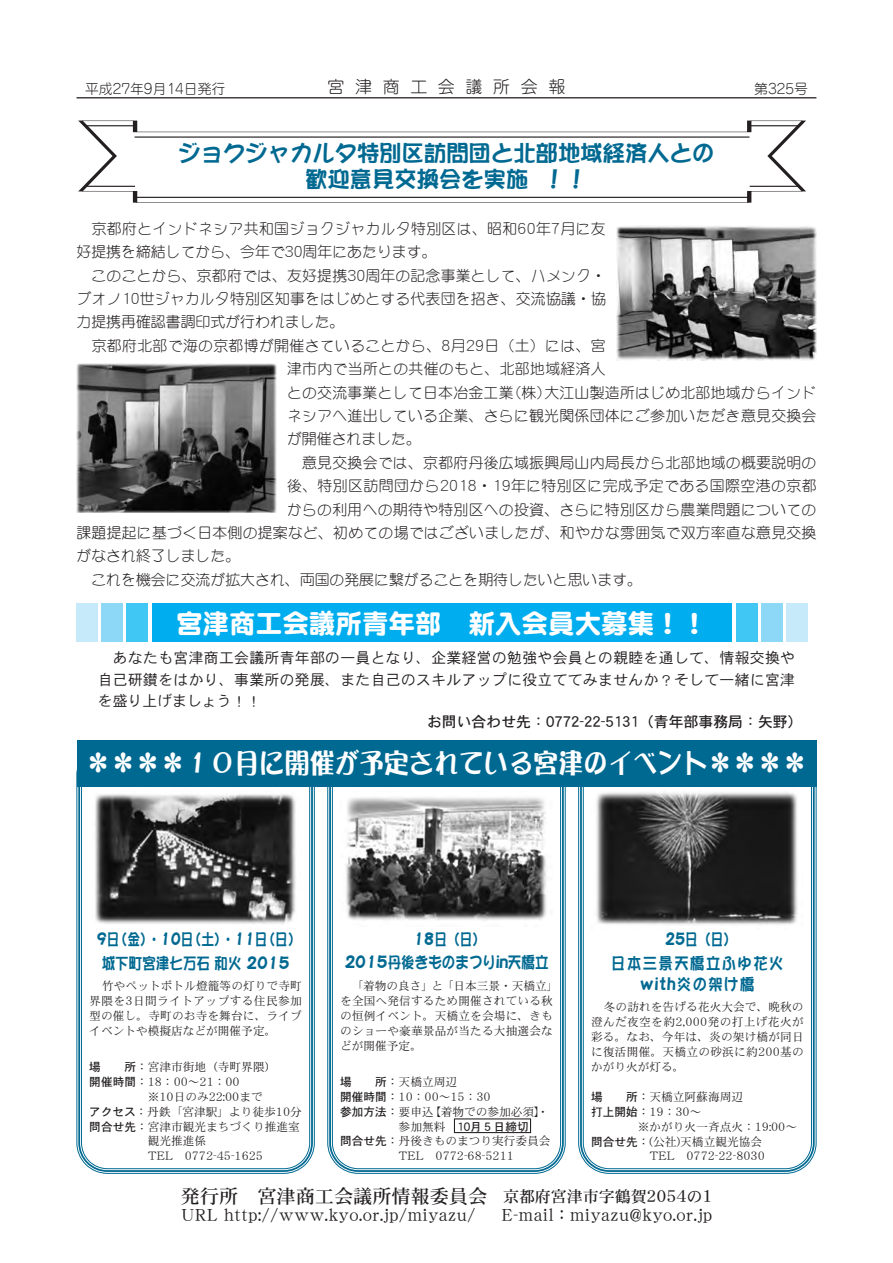
<style>
.page{position:relative;width:893px;height:1263px;background:#fff}
.page>*{position:absolute;margin:0;border:0;box-sizing:border-box;transform-origin:0 0}
.t1{font:27.6px "DFPPOP Corn CID W12";color:#fff;scale:.9 1}
.t2{font:600 26.55px "DFP Maru Gothic CID";color:#fff}
.t3{font:22.35px/25.5px "DFPPOP1 CID W9";color:#006991;text-align:center}
.t4{font:19.2px "DFPHS Mincho CID W5";color:#231f20}
.t5{font:300 16.95px "Jun 101";letter-spacing:.625em;color:#231f20}
.t6{font:16.35px "DFPHS Mincho CID W5";letter-spacing:.055em;color:#231f20;scale:.91 1}
.t7{font:15.9px/23.9px "DFPPOP1 CID W9";color:#006991;text-align:center;scale:.8 1}
.t8{font:15.9px/23.9px "DFPPOP1 CID W9";letter-spacing:.1em;color:#006991;text-align:center;scale:.8 1}
.t9{font:15.9px "DFPPOP1 CID W9";letter-spacing:.1em;color:#006991;scale:.9 1}
.t10{font:300 14.85px/23.4px "DFP Maru Gothic CID";letter-spacing:.015em;color:#231f20}
.t11{font:14.85px/21.3px "DFPHS Gothic CID W3";letter-spacing:.02em;color:#231f20;text-align:justify}
.t12{font:14.85px "DFPHS Gothic CID W5";color:#231f20}
.t13{font:300 13.8px "Jun 101";color:#231f20}
.t14{font:11.7px/15px "DFPHS Mincho CID W3";color:#231f20}
.t15{font:11.7px "DFPHS Gothic CID W5";color:#231f20}
.s1{font-family:"DFPHS Gothic CID W5"}
.s2{font-family:"DFPHS Mincho CID W3"}
.s3{font-size:15.9px}
</style>
<div class="page">
<svg style="left:77px;top:787px;width:237px;height:386px;background:#7db2c6"></svg>
<svg style="left:81px;top:787px;width:229px;height:382px"></svg>
<svg style="left:579px;top:787px;width:236px;height:386px;background:#7ab0c5"></svg>
<svg style="left:583px;top:787px;width:229px;height:382px"></svg>
<svg style="left:328px;top:787px;width:237px;height:386px;background:#7eb3c7"></svg>
<svg style="left:332px;top:787px;width:229px;height:382px"></svg>
<div style="left:77px;top:740px;width:739px;height:47px;background:#006991"></div>
<img style="left:617px;top:226px;width:199px;height:135px">
<img style="left:77px;top:364px;width:199px;height:149px">
<hr style="left:77px;top:97px;width:739px;height:1px;background:#231f20">
<img style="left:89px;top:789px;width:213px;height:140px">
<img style="left:340px;top:791px;width:213px;height:136px">
<img style="left:591px;top:789px;width:213px;height:140px">
<svg style="left:110px;top:120px;width:664px;height:83px"></svg>
<hr style="left:85px;top:124px;width:50px;height:3px;background:#231f20">
<hr style="left:86px;top:185px;width:49px;height:3px;background:#231f20">
<svg style="left:135px;top:135px;width:614px;height:4px"></svg>
<hr style="left:135px;top:196px;width:614px;height:3px;background:#231f20">
<hr style="left:750px;top:124px;width:49px;height:3px;background:#231f20">
<hr style="left:750px;top:185px;width:49px;height:3px;background:#231f20">
<div style="left:152px;top:604px;width:579px;height:38px;background:#00aeef"></div>
<div style="left:77px;top:604px;width:21px;height:38px;background:#c6eafa"></div>
<div style="left:102px;top:604px;width:21px;height:38px;background:#8dd7f7"></div>
<div style="left:127px;top:604px;width:21px;height:38px;background:#40c7f4"></div>
<div style="left:736px;top:604px;width:21px;height:38px;background:#40c7f4"></div>
<div style="left:762px;top:604px;width:21px;height:38px;background:#8dd7f7"></div>
<div style="left:787px;top:604px;width:21px;height:38px;background:#c6eafa"></div>
<div style="left:454px;top:1118px;width:77px;height:15px;border:1px solid #231f20"></div>
<p class="t13" style="left:85px;top:79px;width:142px">平成27年9月14日発行</p>
<p class="t5" style="left:327px;top:76px;width:240px">宮津商工会議所会報</p>
<p class="t13" style="left:754px;top:79px;width:55px">第325号</p>
<h3 class="t3" style="left:179px;top:140px;width:537px">ジョクジャカルタ特別区訪問団と北部地域経済人との歓迎意見交換会を実施 ！！</h3>
<p class="t10" style="left:77px;top:217px;width:531px;text-indent:15px">京都府とインドネシア共和国ジョクジャカルタ特別区は、昭和60年7月に友好提携を締結してから、今年で30周年にあたります。</p>
<p class="t10" style="left:77px;top:263px;width:531px;text-align:justify;text-indent:15px">このことから、京都府では、友好提携30周年の記念事業として、ハメンク・ブオノ10世ジャカルタ特別区知事をはじめとする代表団を招き、交流協議・協力提携再確認書調印式が行われました。</p>
<p class="t10" style="left:287px;top:334px;width:531px;text-indent:-195px">京都府北部で海の京都博が開催さていることから、8月29日（土）には、宮<br>津市内で当所との共催のもと、北部地域経済人<br>との交流事業として日本冶金工業（株）大江山製造所はじめ北部地域からインドネシアへ進出している企業、さらに観光関係団体にご参加いただき意見交換会が開催されました。</p>
<p class="t10" style="left:302px;top:450px;width:516px">意見交換会では、京都府丹後広域振興局山内局長から北部地域の概要説明の</p>
<p class="t10" style="left:287px;top:474px;width:531px">後、特別区訪問団から2018・19年に特別区に完成予定である国際空港の京都</p>
<p class="t10" style="left:287px;top:497px;width:531px">からの利用への期待や特別区への投資、さらに特別区から農業問題についての</p>
<p class="t10" style="left:77px;top:521px;width:741px">課題提起に基づく日本側の提案など、初めての場ではございましたが、和やかな雰囲気で双方率直な意見交換</p>
<p class="t10" style="left:77px;top:544px;width:165px">がなされ終了しました。</p>
<p class="t10" style="left:91px;top:567px;width:552px">これを機会に交流が拡大され、両国の発展に繋がることを期待したいと思います。</p>
<h2 class="t2" style="left:176px;top:609px;width:533px">宮津商工会議所青年部　新入会員大募集！！</h2>
<p class="t11" style="left:98px;top:647px;width:699px;text-indent:15px">あなたも宮津商工会議所青年部の一員となり、企業経営の勉強や会員との親睦を通して、情報交換や自己研鑚をはかり、事業所の発展、また自己のスキルアップに役立ててみませんか？そして一緒に宮津を盛り上げましょう！！</p>
<p class="t12" style="left:427px;top:714px;width:377px">お問い合わせ先：0772-22-5131（青年部事務局：矢野）</p>
<h1 class="t1" style="left:86px;top:748px;width:803px">＊＊＊＊１０月に開催が予定されている宮津のイベント＊＊＊＊</h1>
<p class="t7" style="left:97px;top:927px;width:256px">9日（金）・10日（土）・11日（日）城下町宮津七万石和火 2015</p>
<p class="t14" style="left:89px;top:978px;width:214px;text-align:justify;text-indent:13px">竹やペットボトル燈籠等の灯りで寺町界隈を3日間ライトアップする住民参加型の催し。寺町のお寺を舞台に、ライブイベントや模擬店などが開催予定。</p>
<p class="t15" style="left:89px;top:1060px;width:13px">場</p>
<p class="t14" style="left:124px;top:1059px;width:154px"><span class="s1">所：</span>宮津市街地（寺町界隈）</p>
<p class="t14" style="left:89px;top:1074px;width:152px"><span class="s1">開催時間：</span>18：00～21：00</p>
<p class="t14" style="left:148px;top:1089px;width:116px">※10日のみ22:00まで</p>
<p class="t14" style="left:89px;top:1104px;width:214px"><span class="s1">アクセス：</span>丹鉄「宮津駅」より徒歩10分</p>
<p class="t14" style="left:89px;top:1119px;width:212px"><span class="s1">問合せ先：</span>宮津市観光まちづくり推進室</p>
<p class="t14" style="left:148px;top:1133px;width:60px">観光推進係</p>
<p class="t14" style="left:148px;top:1148px;width:117px">TEL 0772-45-1625</p>
<p class="t7" style="left:344px;top:927px;width:257px;line-height:23.2px">18日（日）<br>2015丹後きものまつりin天橋立</p>
<p class="t14" style="left:340px;top:978px;width:220px;text-indent:11px">「着物の良さ」と「日本三景・天橋立」を全国へ発信するため開催されている秋の恒例イベント。天橋立を会場に、きものショーや豪華景品が当たる大抽選会などが開催予定。</p>
<p class="t15" style="left:340px;top:1075px;width:13px">場</p>
<p class="t14" style="left:340px;top:1074px;width:210px;text-indent:35px"><span class="s1">所：</span>天橋立周辺<br><span class="s1">開催時間：</span>10：00～15：30<br><span class="s1">参加方法：</span>要申込【着物での参加必須】・</p>
<p class="t15" style="left:399px;top:1120px;width:132px"><span class="s2">参加無料</span> 10月５日締切</p>
<p class="t14" style="left:399px;top:1134px;width:154px;text-indent:-58px"><span class="s1">問合せ先：</span>丹後きものまつり実行委員会<br>TEL 0772-68-5211</p>
<p class="t8" style="left:611px;top:927px;width:217px">25日（日）<br>日本三景天橋立ふゆ花火</p>
<p class="t9" style="left:640px;top:975px;width:128px">with炎の架け橋</p>
<p class="t14" style="left:591px;top:999px;width:214px;text-align:justify;text-indent:13px">冬の訪れを告げる花火大会で、晩秋の澄んだ夜空を約2,000発の打上げ花火が彩る。なお、今年は、炎の架け橋が同日に復活開催。天橋立の砂浜に約200基のかがり火が灯る。</p>
<p class="t15" style="left:591px;top:1090px;width:13px">場</p>
<p class="t14" style="left:591px;top:1089px;width:154px;text-indent:35px"><span class="s1">所：</span>天橋立阿蘇海周辺<span class="s1">打上開始：</span>19：30～</p>
<p class="t14" style="left:638px;top:1119px;width:161px">※かがり火一斉点火：19:00～</p>
<p class="t14" style="left:591px;top:1133px;width:173px"><span class="s1">問合せ先：</span>(公社)天橋立観光協会</p>
<p class="t14" style="left:649px;top:1148px;width:117px">TEL 0772-22-8030</p>
<p class="t4" style="left:181px;top:1185px;width:533px">発行所 宮津商工会議所情報委員会 <span class="s3">京都府宮津市字鶴賀2054の1</span></p>
<p class="t6" style="left:181px;top:1206px;width:324px">URL http://www.kyo.or.jp/miyazu/</p>
<p class="t6" style="left:502px;top:1206px;width:232px">E-mail：miyazu@kyo.or.jp</p>
</div>
